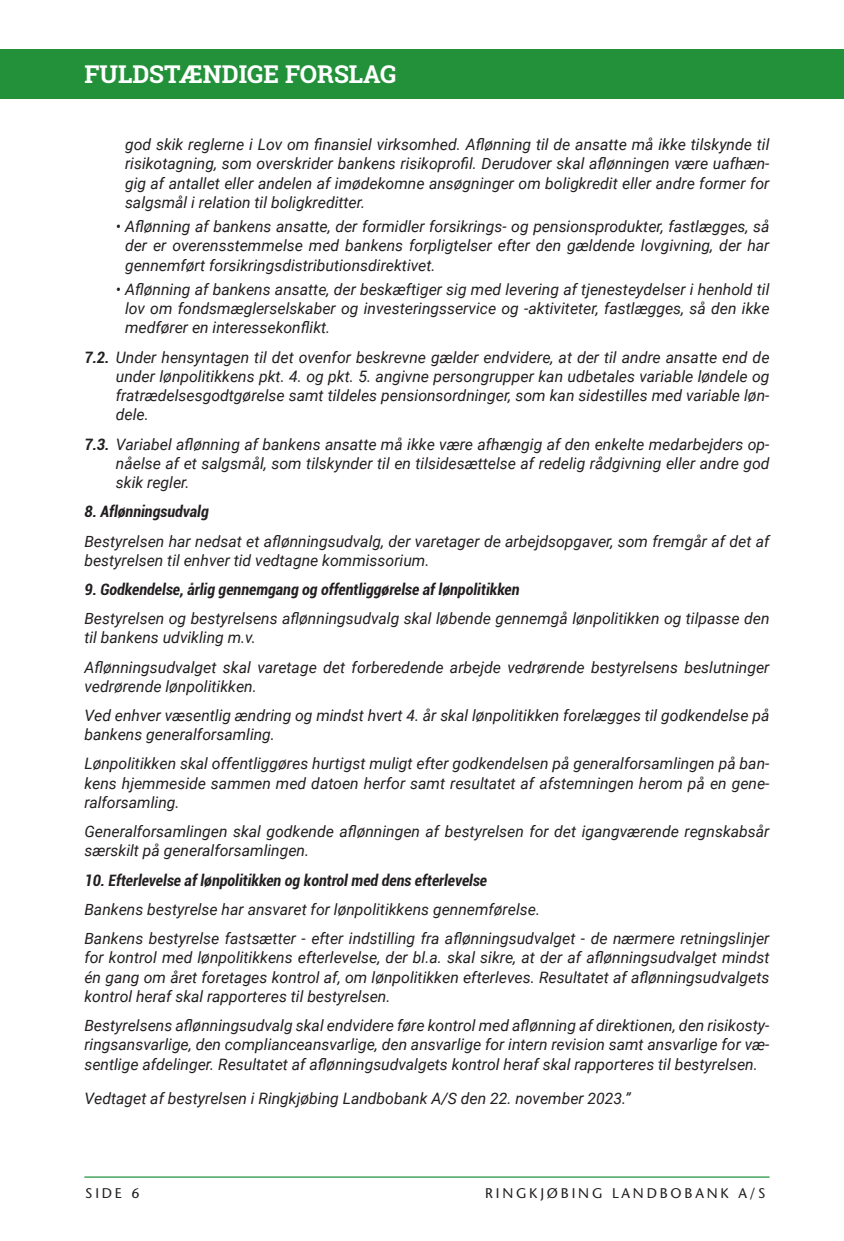
<style>
.page{position:relative;width:844px;height:1241px;background:#fff}
.page>*{position:absolute;margin:0;border:0;box-sizing:border-box;transform-origin:0 0}
.t1{font:700 24.5px "Roboto Slab";color:#fff}
.t2{font:italic 15.75px/19.2px "Roboto";color:#231f20;text-align:justify}
.t3{font:italic 700 condensed 15.75px "Roboto";color:#231f20}
.t4{font:500 14px "Stone Sans Std";letter-spacing:.2em;color:#231f20}
.s1{font-weight:700;font-stretch:condensed}
</style>
<div class="page">
<hr style="left:84px;top:1176px;width:685px;height:1px;background:#23913a">
<div style="left:0;top:50px;width:843px;height:49px;background:#23913a"></div>
<h1 class="t1" style="left:84px;top:57px;width:313px">FULDSTÆNDIGE FORSLAG</h1>
<p class="t2" style="left:125px;top:134px;width:645px">god skik reglerne i Lov om finansiel virksomhed. Aflønning til de ansatte må ikke tilskynde til risikotagning, som overskrider bankens risikoprofil. Derudover skal aflønningen være uafhæn&shy;gig af antallet eller andelen af imødekomne ansøgninger om boligkredit eller andre former for salgsmål i relation til boligkreditter.</p>
<p class="t2" style="left:125px;top:216px;width:645px;text-indent:-9px">• Aflønning af bankens ansatte, der formidler forsikrings- og pensionsprodukter, fastlægges, så der er overensstemmelse med bankens forpligtelser efter den gældende lovgivning, der har gennemført forsikringsdistributionsdirektivet.</p>
<p class="t2" style="left:125px;top:279px;width:645px;text-indent:-9px">• Aflønning af bankens ansatte, der beskæftiger sig med levering af tjenesteydelser i henhold til lov om fondsmæglerselskaber og investeringsservice og -aktiviteter, fastlægges, så den ikke medfører en interessekonflikt.</p>
<p class="t2" style="left:116px;top:347px;width:655px;text-indent:-31px"><span class="s1">7.2.</span> Under hensyntagen til det ovenfor beskrevne gælder endvidere, at der til andre ansatte end de under lønpolitikkens pkt. 4. og pkt. 5. angivne persongrupper kan udbetales variable løndele og fratrædelsesgodtgørelse samt tildeles pensionsordninger, som kan sidestilles med variable løn&shy;dele.</p>
<p class="t2" style="left:116px;top:434px;width:655px;text-indent:-31px"><span class="s1">7.3.</span> Variabel aflønning af bankens ansatte må ikke være afhængig af den enkelte medarbejders op&shy;nåelse af et salgsmål, som tilskynder til en tilsidesættelse af redelig rådgivning eller andre god skik regler.</p>
<p class="t3" style="left:84px;top:500px;width:126px">8. Aflønningsudvalg</p>
<p class="t2" style="left:84px;top:530px;width:686px">Bestyrelsen har nedsat et aflønningsudvalg, der varetager de arbejdsopgaver, som fremgår af det af bestyrelsen til enhver tid vedtagne kommissorium.</p>
<p class="t3" style="left:84px;top:578px;width:436px">9. Godkendelse, årlig gennemgang og offentliggørelse af lønpolitikken</p>
<p class="t2" style="left:84px;top:608px;width:686px">Bestyrelsen og bestyrelsens aflønningsudvalg skal løbende gennemgå lønpolitikken og tilpasse den til bankens udvikling m.v.</p>
<p class="t2" style="left:84px;top:656px;width:686px">Aflønningsudvalget skal varetage det forberedende arbejde vedrørende bestyrelsens beslutninger vedrørende lønpolitikken.</p>
<p class="t2" style="left:84px;top:705px;width:686px">Ved enhver væsentlig ændring og mindst hvert 4. år skal lønpolitikken forelægges til godkendelse på bankens generalforsamling.</p>
<p class="t2" style="left:84px;top:753px;width:686px">Lønpolitikken skal offentliggøres hurtigst muligt efter godkendelsen på generalforsamlingen på ban&shy;kens hjemmeside sammen med datoen herfor samt resultatet af afstemningen herom på en gene&shy;ralforsamling.</p>
<p class="t2" style="left:84px;top:821px;width:686px">Generalforsamlingen skal godkende aflønningen af bestyrelsen for det igangværende regnskabsår særskilt på generalforsamlingen.</p>
<p class="t3" style="left:84px;top:868px;width:404px">10. Efterlevelse af lønpolitikken og kontrol med dens efterlevelse</p>
<p class="t2" style="left:84px;top:893px;width:686px;line-height:29.2px">Bankens bestyrelse har ansvaret for lønpolitikkens gennemførelse.<br>Bankens bestyrelse fastsætter - efter indstilling fra aflønningsudvalget - de nærmere retningslinjer</p>
<p class="t2" style="left:84px;top:947px;width:686px">for kontrol med lønpolitikkens efterlevelse, der bl.a. skal sikre, at der af aflønningsudvalget mindst én gang om året foretages kontrol af, om lønpolitikken efterleves. Resultatet af aflønningsudvalgets kontrol heraf skal rapporteres til bestyrelsen.</p>
<p class="t2" style="left:84px;top:1014px;width:686px">Bestyrelsens aflønningsudvalg skal endvidere føre kontrol med aflønning af direktionen, den risikosty&shy;ringsansvarlige, den complianceansvarlige, den ansvarlige for intern revision samt ansvarlige for væ&shy;sentlige afdelinger. Resultatet af aflønningsudvalgets kontrol heraf skal rapporteres til bestyrelsen.</p>
<p class="t2" style="left:84px;top:1087px;width:547px">Vedtaget af bestyrelsen i Ringkjøbing Landbobank A/S den 22. november 2023.”</p>
<p class="t4" style="left:85px;top:1184px;width:56px">SIDE 6</p>
<p class="t4" style="left:485px;top:1184px;width:281px">RINGKJØBING LANDBOBANK A/S</p>
</div>
